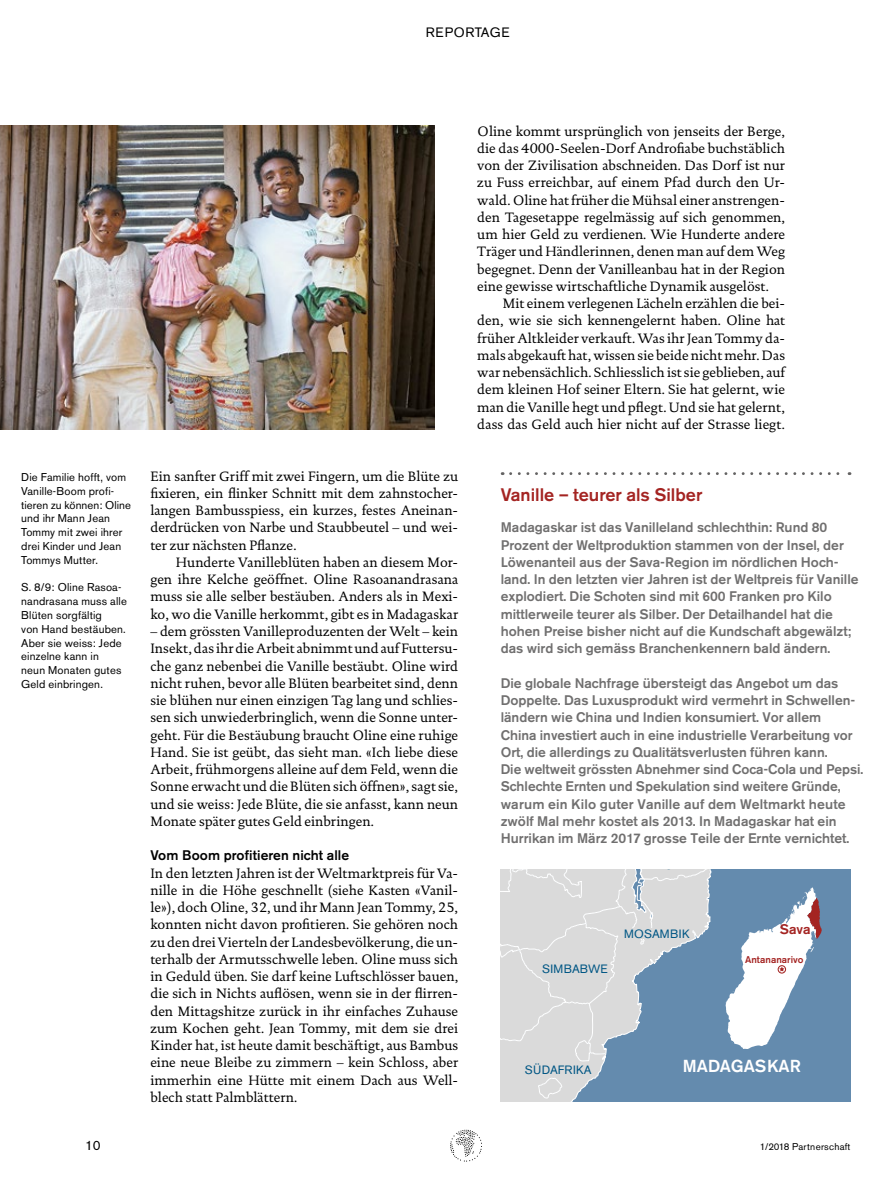
<style>
.page{position:relative;width:893px;height:1191px;background:#fff}
.page>*{position:absolute;margin:0;border:0;box-sizing:border-box;transform-origin:0 0}
.t1{font:500 18px "Akzidenz Grotesk BE";color:#a42422}
.t2{font:500 17.25px "Akzidenz Grotesk BE";color:#fff}
.t3{font:13.8px/17.2px "DTL Documenta TOT";color:#000;text-align:justify}
.t4{font:500 13.8px/17.2px "Akzidenz Grotesk BE";color:#706f6f}
.t5{font:500 13.8px "Akzidenz Grotesk BE";letter-spacing:.01em;color:#000}
.t6{font:500 13.8px "Akzidenz Grotesk Std";color:#a42422}
.t7{font:13.5px "Akzidenz Grotesk BE";letter-spacing:.045em;color:#000}
.t8{font:12px "Akzidenz Grotesk BE";letter-spacing:.02em;color:#005684}
.t9{font:11.25px/13.8px "Akzidenz Grotesk BE";letter-spacing:.015em;color:#000}
.t10{font:9.75px "Akzidenz Grotesk BE";letter-spacing:.02em;color:#000}
.t11{font:500 9.75px "Akzidenz Grotesk Std";letter-spacing:.005em;color:#a42422}
</style>
<div class="page">
<svg style="left:450px;top:1129px;width:32px;height:32px"></svg>
<img style="left:0;top:125px;width:435px;height:304px">
<svg style="left:511px;top:472px;width:339px;height:3px"></svg>
<div style="left:501px;top:870px;width:349px;height:232px;background:#648bae"></div>
<svg style="left:501px;top:870px;width:210px;height:232px"></svg>
<div style="left:627px;top:927px;width:28px;height:11px;background:#dadada"></div>
<svg style="left:725px;top:887px;width:97px;height:162px"></svg>
<p class="t7" style="left:426px;top:25px;width:86px">REPORTAGE</p>
<p class="t9" style="left:21px;top:470px;width:111px">Die Familie hofft, vom<br>Vanille-Boom profi&shy;tieren zu können: Oline und ihr Mann Jean<br>Tommy mit zwei ihrer drei Kinder und Jean<br>Tommys Mutter.</p>
<p class="t9" style="left:21px;top:580px;width:107px">S. 8/9: Oline Rasoa&shy;nandrasana muss alle<br>Blüten sorgfältig<br>von Hand bestäuben.<br>Aber sie weiss: Jede einzelne kann in<br>neun Monaten gutes<br>Geld einbringen.</p>
<p class="t3" style="left:150px;top:467px;width:309px">Ein sanfter Griff mit zwei Fingern, um die Blüte zu fixieren, ein flinker Schnitt mit dem zahnstocher&shy;langen Bambusspiess, ein kurzes, festes Aneinan&shy;derdrücken von Narbe und Staubbeutel – und wei&shy;ter zur nächsten Pflanze.</p>
<p class="t3" style="left:150px;top:553px;width:309px;text-indent:26px">Hunderte Vanilleblüten haben an diesem Mor&shy;gen ihre Kelche geöffnet. Oline Rasoanandrasana muss sie alle selber bestäuben. Anders als in Mexi&shy;ko, wo die Vanille herkommt, gibt es in Madagaskar</p>
<p class="t3" style="left:150px;top:622px;width:309px">– dem grössten Vanilleproduzenten der Welt – kein Insekt, das ihr die Arbeit abnimmt und auf Futtersu&shy;che ganz nebenbei die Vanille bestäubt. Oline wird nicht ruhen, bevor alle Blüten bearbeitet sind, denn</p>
<p class="t3" style="left:150px;top:691px;width:309px">sie blühen nur einen einzigen Tag lang und schlies&shy;sen sich unwiederbringlich, wenn die Sonne unter&shy;geht. Für die Bestäubung braucht Oline eine ruhige Hand. Sie ist geübt, das sieht man. «Ich liebe diese Arbeit, frühmorgens alleine auf dem Feld, wenn die Sonne erwacht und die Blüten sich öffnen», sagt sie, und sie weiss: Jede Blüte, die sie anfasst, kann neun Monate später gutes Geld einbringen.</p>
<p class="t5" style="left:150px;top:847px;width:200px">Vom Boom profitieren nicht alle</p>
<p class="t3" style="left:150px;top:864px;width:309px;text-align:left">In den letzten Jahren ist der Weltmarktpreis für Va&shy;nille in die Höhe geschnellt (siehe Kasten «Vanil&shy;le»), doch Oline, 32, und ihr Mann Jean Tommy, 25, konnten nicht davon profitieren. Sie gehören noch zu den drei Vierteln der Landesbevölkerung, die un&shy;terhalb der Armutsschwelle leben. Oline muss sich in Geduld üben. Sie darf keine Luftschlösser bauen, die sich in Nichts auflösen, wenn sie in der flirren&shy;den Mittagshitze zurück in ihr einfaches Zuhause zum Kochen geht. Jean Tommy, mit dem sie drei Kinder hat, ist heute damit beschäftigt, aus Bambus eine neue Bleibe zu zimmern – kein Schloss, aber immerhin eine Hütte mit einem Dach aus Well&shy;blech statt Palmblättern.</p>
<p class="t3" style="left:477px;top:122px;width:309px">Oline kommt ursprünglich von jenseits der Berge, die das 4000-Seelen-Dorf Androfiabe buchstäblich von der Zivilisation abschneiden. Das Dorf ist nur zu Fuss erreichbar, auf einem Pfad durch den Ur&shy;wald. Oline hat früher die Mühsal einer anstrengen&shy;den Tagesetappe regelmässig auf sich genommen, um hier Geld zu verdienen. Wie Hunderte andere Träger und Händlerinnen, denen man auf dem Weg begegnet. Denn der Vanilleanbau hat in der Region eine gewisse wirtschaftliche Dynamik ausgelöst.</p>
<p class="t3" style="left:477px;top:295px;width:309px;text-indent:26px">Mit einem verlegenen Lächeln erzählen die bei&shy;den, wie sie sich kennengelernt haben. Oline hat früher Altkleider verkauft. Was ihr Jean Tommy da&shy;mals abgekauft hat, wissen sie beide nicht mehr. Das war nebensächlich. Schliesslich ist sie geblieben, auf dem kleinen Hof seiner Eltern. Sie hat gelernt, wie man die Vanille hegt und pflegt. Und sie hat gelernt, dass das Geld auch hier nicht auf der Strasse liegt.</p>
<h1 class="t1" style="left:501px;top:483px;width:203px">Vanille – teurer als Silber</h1>
<p class="t4" style="left:501px;top:519px;width:359px">Madagaskar ist das Vanilleland schlechthin: Rund 80<br>Prozent der Weltproduktion stammen von der Insel, der Löwenanteil aus der Sava-Region im nördlichen Hoch&shy;land. In den letzten vier Jahren ist der Weltpreis für Vanille explodiert. Die Schoten sind mit 600 Franken pro Kilo mittlerweile teurer als Silber. Der Detailhandel hat die hohen Preise bisher nicht auf die Kundschaft abgewälzt; das wird sich gemäss Branchenkennern bald ändern.</p>
<p class="t4" style="left:501px;top:674px;width:364px">Die globale Nachfrage übersteigt das Angebot um das Doppelte. Das Luxusprodukt wird vermehrt in Schwellen&shy;ländern wie China und Indien konsumiert. Vor allem<br>China investiert auch in eine industrielle Verarbeitung vor Ort, die allerdings zu Qualitätsverlusten führen kann.<br>Die weltweit grössten Abnehmer sind Coca-Cola und Pepsi.<br>Schlechte Ernten und Spekulation sind weitere Gründe, warum ein Kilo guter Vanille auf dem Weltmarkt heute zwölf Mal mehr kostet als 2013. In Madagaskar hat ein Hurrikan im März 2017 grosse Teile der Ernte vernichtet.</p>
<p class="t8" style="left:542px;top:961px;width:67px">SIMBABWE</p>
<p class="t8" style="left:624px;top:926px;width:67px">MOSAMBIK</p>
<p class="t6" style="left:780px;top:920px;width:32px">Sava</p>
<p class="t11" style="left:745px;top:953px;width:60px">Antananarivo</p>
<p class="t8" style="left:525px;top:1062px;width:68px">SÜDAFRIKA</p>
<p class="t2" style="left:683px;top:1055px;width:119px">MADAGASKAR</p>
<p class="t7" style="left:85px;top:1137px;width:17px">10</p>
<p class="t10" style="left:760px;top:1140px;width:92px">1/2018 Partnerschaft</p>
</div>
